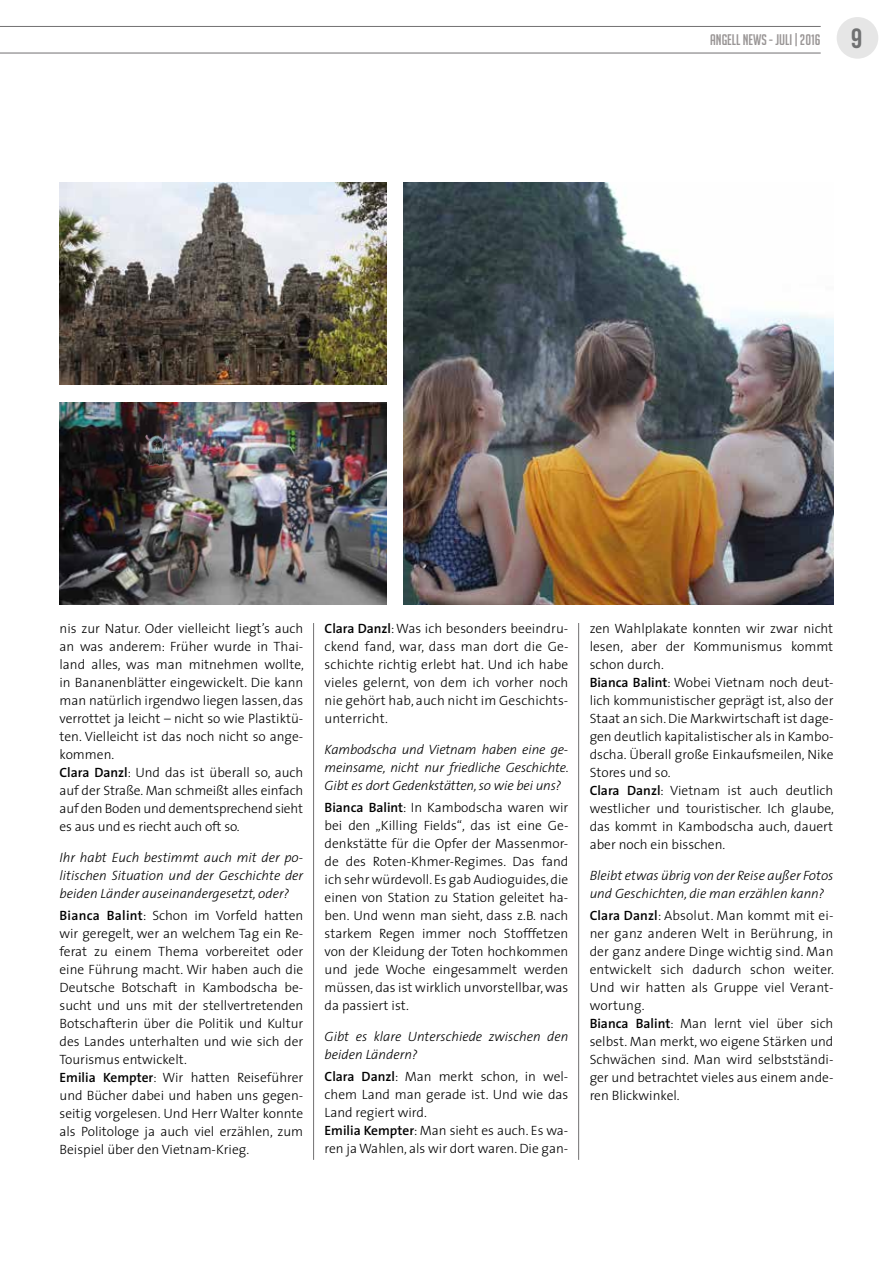
<style>
.page{position:relative;width:893px;height:1263px;background:#fff}
.page>*{position:absolute;margin:0;border:0;box-sizing:border-box;transform-origin:0 0}
.t1{font:15px "Big Noodle Titling";color:#9a9696}
.t2{font:300 13.5px/18px "The Sans";color:#000}
.t3{font:italic 300 13.5px/18px "The Sans";color:#000;text-align:justify}
.s1{font-family:"Bebas Neue";font-size:27.9px;color:#707172}
.s2{font-weight:600}
</style>
<div class="page">
<div style="left:837px;top:17px;width:41px;height:42px;background:#e6e6e6;border-radius:50%"></div>
<hr style="left:0;top:53px;width:821px;height:1px;background:#717071">
<hr style="left:0;top:26px;width:821px;height:1px;background:#717071">
<img style="left:60px;top:182px;width:327px;height:202px">
<img style="left:404px;top:182px;width:429px;height:423px">
<img style="left:60px;top:403px;width:327px;height:202px">
<hr style="left:578px;top:623px;width:1px;height:537px;background:#717071">
<hr style="left:313px;top:623px;width:1px;height:537px;background:#717071">
<img style="left:146px;top:435px;width:22px;height:30px">
<p class="t1" style="left:710px;top:32px;width:153px">ANGELL NEWS - JULI | 2016 <span class="s1">9</span></p>
<p class="t2" style="left:60px;top:620px;width:246px">nis zur Natur. Oder vielleicht liegt’s auch an was anderem: Früher wurde in Thai&shy;land alles, was man mitnehmen wollte, in Bananenblätter eingewickelt. Die kann man natürlich irgendwo liegen lassen, das verrottet ja leicht – nicht so wie Plastiktü&shy;ten. Vielleicht ist das noch nicht so ange&shy;kommen.<br><span class="s2">Clara Danzl</span>: Und das ist überall so, auch auf der Straße. Man schmeißt alles einfach auf den Boden und dementsprechend sieht es aus und es riecht auch oft so.</p>
<p class="t3" style="left:60px;top:848px;width:245px">Ihr habt Euch bestimmt auch mit der po&shy;litischen Situation und der Geschichte der beiden Länder auseinandergesetzt, oder?</p>
<p class="t2" style="left:60px;top:907px;width:245px"><span class="s2">Bianca Balint</span>: Schon im Vorfeld hatten wir geregelt, wer an welchem Tag ein Re&shy;ferat zu einem Thema vorbereitet oder eine Führung macht. Wir haben auch die Deutsche Botschaft in Kambodscha be&shy;sucht und uns mit der stellvertretenden Botschafterin über die Politik und Kultur des Landes unterhalten und wie sich der Tourismus entwickelt.<br><span class="s2">Emilia Kempter</span>: Wir hatten Reiseführer und Bücher dabei und haben uns gegen&shy;seitig vorgelesen. Und Herr Walter konnte als Politologe ja auch viel erzählen, zum Beispiel über den Vietnam-Krieg.</p>
<p class="t2" style="left:325px;top:620px;width:245px;text-align:justify"><span class="s2">Clara Danzl</span>: Was ich besonders beeindru&shy;ckend fand, war, dass man dort die Ge&shy;schichte richtig erlebt hat. Und ich habe vieles gelernt, von dem ich vorher noch nie gehört hab, auch nicht im Geschichts&shy;unterricht.</p>
<p class="t3" style="left:325px;top:740px;width:246px">Kambodscha und Vietnam haben eine ge&shy;meinsame, nicht nur friedliche Geschichte.<br>Gibt es dort Gedenkstätten, so wie bei uns?</p>
<p class="t2" style="left:325px;top:798px;width:245px;text-align:justify"><span class="s2">Bianca Balint</span>: In Kambodscha waren wir bei den „Killing Fields“, das ist eine Ge&shy;denkstätte für die Opfer der Massenmor&shy;de des Roten-Khmer-Regimes. Das fand ich sehr würdevoll. Es gab Audioguides, die einen von Station zu Station geleitet ha&shy;ben. Und wenn man sieht, dass z.B. nach starkem Regen immer noch Stofffetzen von der Kleidung der Toten hochkommen und jede Woche eingesammelt werden müssen, das ist wirklich unvorstellbar, was da passiert ist.</p>
<p class="t3" style="left:325px;top:1027px;width:245px">Gibt es klare Unterschiede zwischen den beiden Ländern?</p>
<p class="t2" style="left:325px;top:1067px;width:245px"><span class="s2">Clara Danzl</span>: Man merkt schon, in wel&shy;chem Land man gerade ist. Und wie das Land regiert wird.<br><span class="s2">Emilia Kempter</span>: Man sieht es auch. Es wa&shy;ren ja Wahlen, als wir dort waren. Die gan-</p>
<p class="t2" style="left:590px;top:619px;width:246px">zen Wahlplakate konnten wir zwar nicht lesen, aber der Kommunismus kommt schon durch.<br><span class="s2">Bianca Balint</span>: Wobei Vietnam noch deut&shy;lich kommunistischer geprägt ist, also der Staat an sich. Die Markwirtschaft ist dage&shy;gen deutlich kapitalistischer als in Kambo&shy;dscha. Überall große Einkaufsmeilen, Nike Stores und so.<br><span class="s2">Clara Danzl</span>: Vietnam ist auch deutlich westlicher und touristischer. Ich glaube, das kommt in Kambodscha auch, dauert aber noch ein bisschen.</p>
<p class="t3" style="left:590px;top:866px;width:245px">Bleibt etwas übrig von der Reise außer Fotos und Geschichten, die man erzählen kann?</p>
<p class="t2" style="left:590px;top:906px;width:246px"><span class="s2">Clara Danzl</span>: Absolut. Man kommt mit ei&shy;ner ganz anderen Welt in Berührung, in der ganz andere Dinge wichtig sind. Man entwickelt sich dadurch schon weiter.<br>Und wir hatten als Gruppe viel Verant&shy;wortung.<br><span class="s2">Bianca Balint</span>: Man lernt viel über sich selbst. Man merkt, wo eigene Stärken und Schwächen sind. Man wird selbstständi&shy;ger und betrachtet vieles aus einem ande&shy;ren Blickwinkel.</p>
</div>
